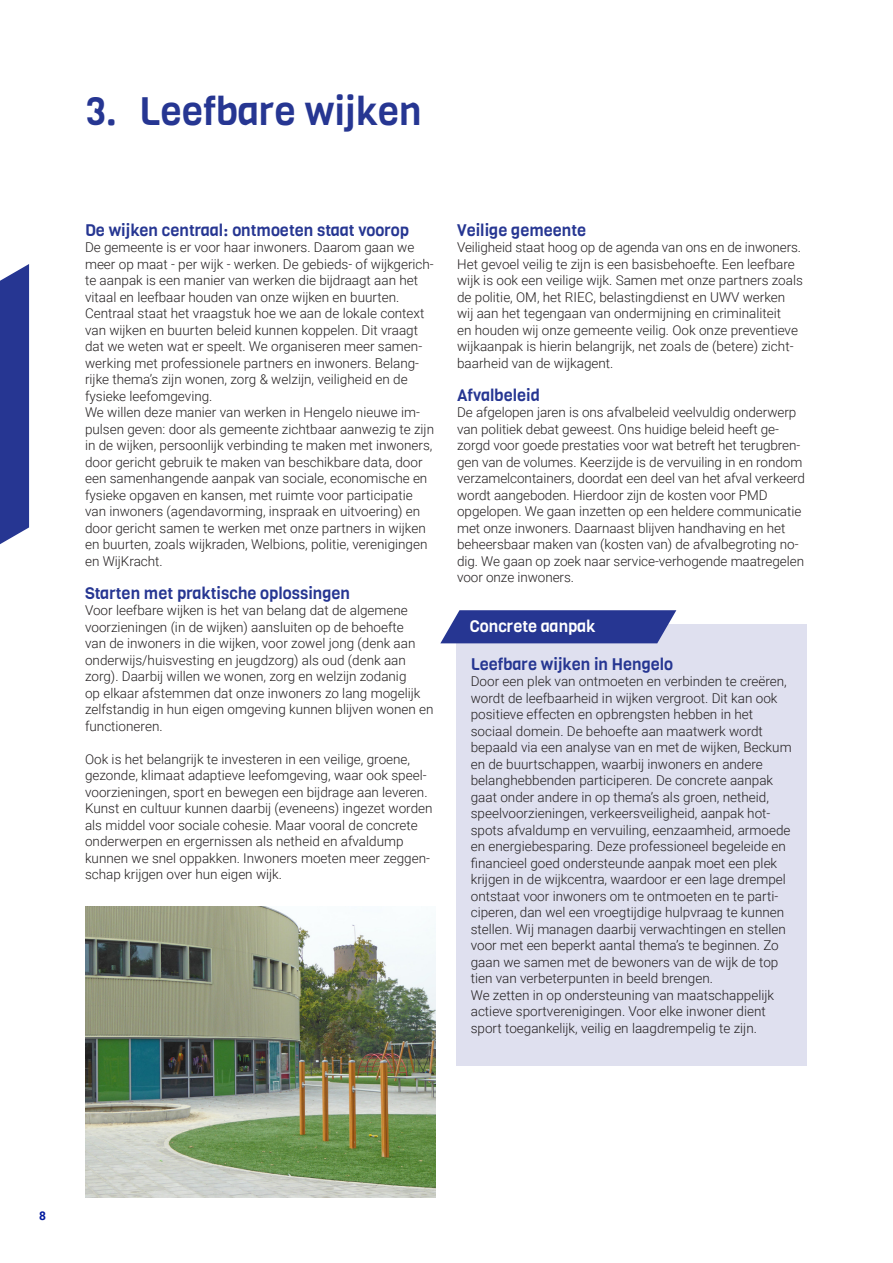
<style>
.page{position:relative;width:893px;height:1263px;background:#fff}
.page>*{position:absolute;margin:0;border:0;box-sizing:border-box;transform-origin:0 0}
.t1{font:39px "Viga";color:#263692}
.t2{font:16.5px "Viga";color:#263692}
.t3{font:16.5px "Viga";color:#fff}
.t4{font:300 13.5px/16.5px "Roboto";color:#231f20}
.t5{font:700 12px "Roboto";color:#00199f}
</style>
<div class="page">
<div style="left:0;top:264px;width:29px;height:281px;background:#263692"></div>
<div style="left:456px;top:624px;width:351px;height:441px;background:#dfe0ef"></div>
<svg style="left:440px;top:610px;width:236px;height:33px"></svg>
<img style="left:85px;top:906px;width:351px;height:291px">
<h1 class="t1" style="left:85px;top:85px;width:338px">3. Leefbare wijken</h1>
<p class="t2" style="left:85px;top:219px;width:326px">De wijken centraal: ontmoeten staat voorop</p>
<p class="t4" style="left:85px;top:238px;width:351px">De gemeente is er voor haar inwoners. Daarom gaan we meer op maat - per wijk - werken. De gebieds- of wijkgerich&shy;te aanpak is een manier van werken die bijdraagt aan het vitaal en leefbaar houden van onze wijken en buurten.<br>Centraal staat het vraagstuk hoe we aan de lokale context van wijken en buurten beleid kunnen koppelen. Dit vraagt dat we weten wat er speelt. We organiseren meer samen&shy;werking met professionele partners en inwoners. Belang&shy;rijke thema’s zijn wonen, zorg &amp; welzijn, veiligheid en de fysieke leefomgeving.<br>We willen deze manier van werken in Hengelo nieuwe im&shy;pulsen geven: door als gemeente zichtbaar aanwezig te zijn in de wijken, persoonlijk verbinding te maken met inwoners, door gericht gebruik te maken van beschikbare data, door een samenhangende aanpak van sociale, economische en fysieke opgaven en kansen, met ruimte voor participatie van inwoners (agendavorming, inspraak en uitvoering) en door gericht samen te werken met onze partners in wijken en buurten, zoals wijkraden, Welbions, politie, verenigingen en WijKracht.</p>
<p class="t2" style="left:85px;top:582px;width:266px">Starten met praktische oplossingen</p>
<p class="t4" style="left:85px;top:601px;width:350px">Voor leefbare wijken is het van belang dat de algemene voorzieningen (in de wijken) aansluiten op de behoefte<br>van de inwoners in die wijken, voor zowel jong (denk aan onderwijs/huisvesting en jeugdzorg) als oud (denk aan zorg). Daarbij willen we wonen, zorg en welzijn zodanig<br>op elkaar afstemmen dat onze inwoners zo lang mogelijk zelfstandig in hun eigen omgeving kunnen blijven wonen en functioneren.</p>
<p class="t4" style="left:85px;top:750px;width:349px">Ook is het belangrijk te investeren in een veilige, groene, gezonde, klimaat adaptieve leefomgeving, waar ook speel&shy;voorzieningen, sport en bewegen een bijdrage aan leveren.<br>Kunst en cultuur kunnen daarbij (eveneens) ingezet worden als middel voor sociale cohesie. Maar vooral de concrete onderwerpen en ergernissen als netheid en afvaldump kunnen we snel oppakken. Inwoners moeten meer zeggen&shy;schap krijgen over hun eigen wijk.</p>
<p class="t2" style="left:457px;top:219px;width:131px">Veilige gemeente</p>
<p class="t4" style="left:457px;top:238px;width:347px">Veiligheid staat hoog op de agenda van ons en de inwoners.<br>Het gevoel veilig te zijn is een basisbehoefte. Een leefbare wijk is ook een veilige wijk. Samen met onze partners zoals de politie, OM, het RIEC, belastingdienst en UWV werken wij aan het tegengaan van ondermijning en criminaliteit<br>en houden wij onze gemeente veilig. Ook onze preventieve wijkaanpak is hierin belangrijk, net zoals de (betere) zicht&shy;baarheid van de wijkagent.</p>
<p class="t2" style="left:457px;top:384px;width:84px">Afvalbeleid</p>
<p class="t4" style="left:457px;top:403px;width:349px">De afgelopen jaren is ons afvalbeleid veelvuldig onderwerp van politiek debat geweest. Ons huidige beleid heeft ge&shy;zorgd voor goede prestaties voor wat betreft het terugbren&shy;gen van de volumes. Keerzijde is de vervuiling in en rondom verzamelcontainers, doordat een deel van het afval verkeerd wordt aangeboden. Hierdoor zijn de kosten voor PMD opgelopen. We gaan inzetten op een heldere communicatie met onze inwoners. Daarnaast blijven handhaving en het beheersbaar maken van (kosten van) de afvalbegroting no&shy;dig. We gaan op zoek naar service-verhogende maatregelen voor onze inwoners.</p>
<p class="t3" style="left:470px;top:615px;width:127px">Concrete aanpak</p>
<p class="t2" style="left:471px;top:653px;width:204px">Leefbare wijken in Hengelo</p>
<p class="t4" style="left:471px;top:673px;width:322px">Door een plek van ontmoeten en verbinden te creëren, wordt de leefbaarheid in wijken vergroot. Dit kan ook positieve effecten en opbrengsten hebben in het sociaal domein. De behoefte aan maatwerk wordt bepaald via een analyse van en met de wijken, Beckum en de buurtschappen, waarbij inwoners en andere belanghebbenden participeren. De concrete aanpak gaat onder andere in op thema’s als groen, netheid, speelvoorzieningen, verkeersveiligheid, aanpak hot&shy;spots afvaldump en vervuiling, eenzaamheid, armoede en energiebesparing. Deze professioneel begeleide en financieel goed ondersteunde aanpak moet een plek krijgen in de wijkcentra, waardoor er een lage drempel ontstaat voor inwoners om te ontmoeten en te parti&shy;ciperen, dan wel een vroegtijdige hulpvraag te kunnen stellen. Wij managen daarbij verwachtingen en stellen voor met een beperkt aantal thema’s te beginnen. Zo gaan we samen met de bewoners van de wijk de top tien van verbeterpunten in beeld brengen.<br>We zetten in op ondersteuning van maatschappelijk actieve sportverenigingen. Voor elke inwoner dient sport toegankelijk, veilig en laagdrempelig te zijn.</p>
<p class="t5" style="left:39px;top:1207px;width:8px">8</p>
</div>
